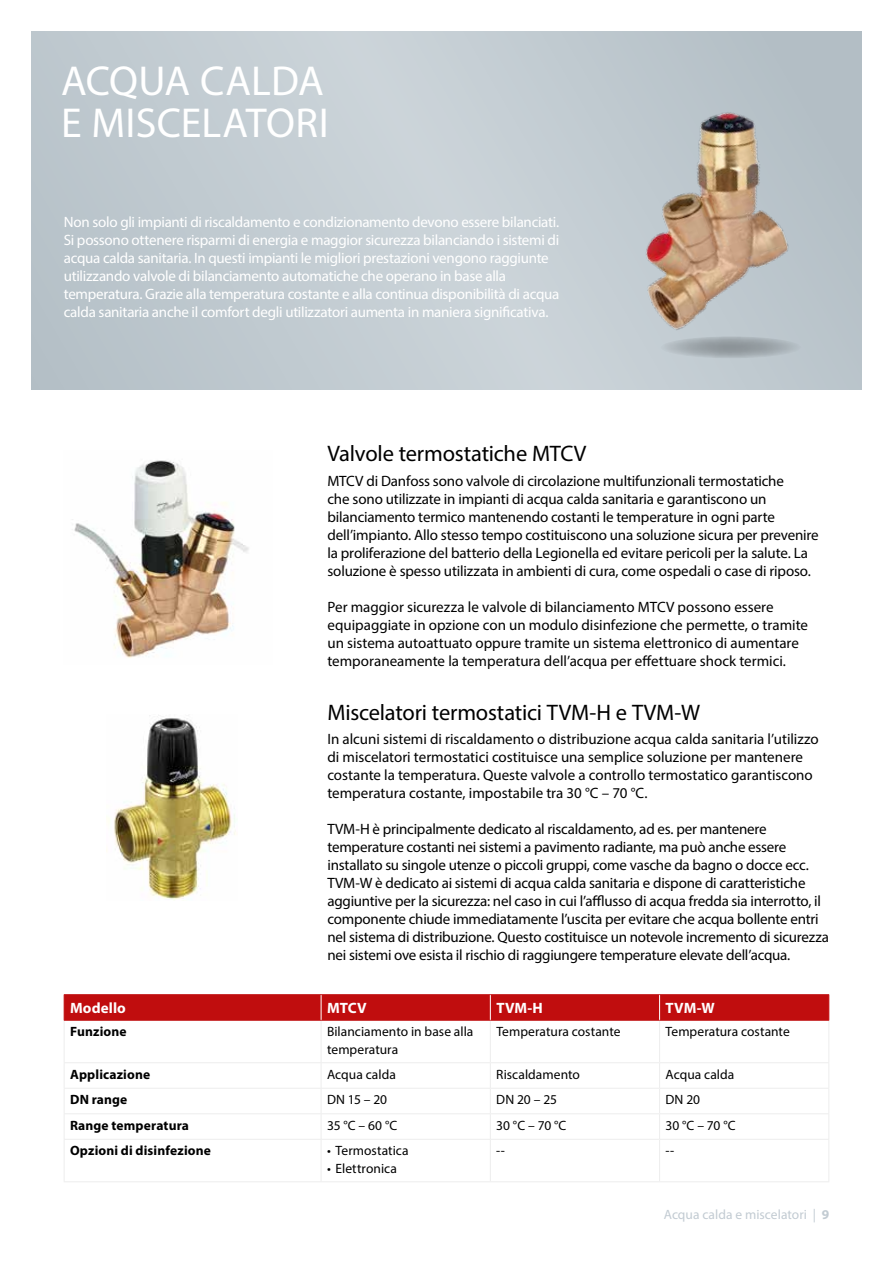
<style>
.page{position:relative;width:893px;height:1263px;background:#fff}
.page>*{position:absolute;margin:0;border:0;box-sizing:border-box;transform-origin:0 0}
.t1{font:42px/42px "Myriad Pro";color:#fff}
.t2{font:22.5px "Myriad Pro";letter-spacing:-.01em;color:#000}
.t3{font:15px/18px "Myriad Pro";letter-spacing:-.01em;color:#000}
.t4{font:15px/18px "Myriad Pro";letter-spacing:-.02em;color:#fff}
.t5{font:700 15px "Myriad Pro";letter-spacing:.005em;color:#fff}
.t6{font:13.5px/18px "Myriad Pro";color:#000}
.t7{font:700 13.5px "Myriad Pro";letter-spacing:.01em;color:#000}
.t8{font:13.5px "Myriad Pro";color:#c2cbd2}
.s1{font-weight:700}
</style>
<div class="page">
<div style="left:32px;top:32px;width:829px;height:357px;background:linear-gradient(to right,#c3ccd2,#bec8ce)"></div>
<img style="left:571px;top:85px;width:269px;height:268px">
<hr style="left:64px;top:1020px;width:1px;height:42px;background:#ededed">
<hr style="left:321px;top:1020px;width:1px;height:42px;background:#ededed">
<hr style="left:490px;top:1020px;width:1px;height:42px;background:#ededed">
<hr style="left:659px;top:1020px;width:1px;height:42px;background:#ededed">
<hr style="left:828px;top:1020px;width:1px;height:42px;background:#ededed">
<hr style="left:64px;top:1062px;width:257px;height:1px;background:#ededed">
<hr style="left:321px;top:1062px;width:169px;height:1px;background:#ededed">
<hr style="left:490px;top:1062px;width:170px;height:1px;background:#ededed">
<hr style="left:660px;top:1062px;width:169px;height:1px;background:#ededed">
<hr style="left:64px;top:1088px;width:257px;height:1px;background:#ededed">
<hr style="left:321px;top:1088px;width:169px;height:1px;background:#ededed">
<hr style="left:490px;top:1088px;width:170px;height:1px;background:#ededed">
<hr style="left:660px;top:1088px;width:169px;height:1px;background:#ededed">
<hr style="left:64px;top:1113px;width:257px;height:1px;background:#ededed">
<svg style="left:64px;top:1063px;width:1px;height:76px"></svg>
<hr style="left:321px;top:1113px;width:169px;height:1px;background:#ededed">
<svg style="left:321px;top:1063px;width:1px;height:76px"></svg>
<hr style="left:490px;top:1113px;width:170px;height:1px;background:#ededed">
<svg style="left:490px;top:1063px;width:1px;height:76px"></svg>
<hr style="left:660px;top:1113px;width:169px;height:1px;background:#ededed">
<svg style="left:659px;top:1063px;width:1px;height:76px"></svg>
<svg style="left:828px;top:1063px;width:1px;height:76px"></svg>
<hr style="left:64px;top:1139px;width:257px;height:1px;background:#ededed">
<hr style="left:64px;top:1140px;width:1px;height:41px;background:#ededed">
<hr style="left:321px;top:1139px;width:169px;height:1px;background:#ededed">
<hr style="left:321px;top:1140px;width:1px;height:41px;background:#ededed">
<hr style="left:490px;top:1139px;width:170px;height:1px;background:#ededed">
<hr style="left:490px;top:1140px;width:1px;height:41px;background:#ededed">
<hr style="left:660px;top:1139px;width:169px;height:1px;background:#ededed">
<hr style="left:659px;top:1140px;width:1px;height:41px;background:#ededed">
<hr style="left:828px;top:1140px;width:1px;height:41px;background:#ededed">
<hr style="left:64px;top:1181px;width:257px;height:1px;background:#ededed">
<hr style="left:321px;top:1181px;width:169px;height:1px;background:#ededed">
<hr style="left:490px;top:1181px;width:170px;height:1px;background:#ededed">
<hr style="left:660px;top:1181px;width:169px;height:1px;background:#ededed">
<hr style="left:64px;top:994px;width:257px;height:1px;background:#c00d0e">
<hr style="left:321px;top:994px;width:169px;height:1px;background:#c00d0e">
<hr style="left:490px;top:994px;width:170px;height:1px;background:#c00d0e">
<hr style="left:660px;top:994px;width:169px;height:1px;background:#c00d0e">
<hr style="left:64px;top:1020px;width:257px;height:1px;background:#c00d0e">
<hr style="left:321px;top:1020px;width:169px;height:1px;background:#c00d0e">
<hr style="left:490px;top:1020px;width:170px;height:1px;background:#c00d0e">
<hr style="left:660px;top:1020px;width:169px;height:1px;background:#c00d0e">
<div style="left:64px;top:995px;width:765px;height:25px;background:#c00d0e"></div>
<img style="left:106px;top:715px;width:130px;height:185px">
<img style="left:72px;top:460px;width:177px;height:198px">
<svg style="left:660px;top:336px;width:142px;height:22px;background:#a4acb2"></svg>
<h1 class="t1" style="left:61px;top:60px;width:269px">ACQUA CALDA<br>E MISCELATORI</h1>
<p class="t4" style="left:64px;top:213px;width:497px">Non solo gli impianti di riscaldamento e condizionamento devono essere bilanciati.<br>Si possono ottenere risparmi di energia e maggior sicurezza bilanciando i sistemi di acqua calda sanitaria. In questi impianti le migliori prestazioni vengono raggiunte utilizzando valvole di bilanciamento automatiche che operano in base alla temperatura. Grazie alla temperatura costante e alla continua disponibilità di acqua calda sanitaria anche il comfort degli utilizzatori aumenta in maniera significativa.</p>
<h2 class="t2" style="left:327px;top:440px;width:260px">Valvole termostatiche MTCV</h2>
<p class="t3" style="left:327px;top:471px;width:493px">MTCV di Danfoss sono valvole di circolazione multifunzionali termostatiche<br>che sono utilizzate in impianti di acqua calda sanitaria e garantiscono un bilanciamento termico mantenendo costanti le temperature in ogni parte dell’impianto. Allo stesso tempo costituiscono una soluzione sicura per prevenire la proliferazione del batterio della Legionella ed evitare pericoli per la salute. La soluzione è spesso utilizzata in ambienti di cura, come ospedali o case di riposo.</p>
<p class="t3" style="left:327px;top:597px;width:482px">Per maggior sicurezza le valvole di bilanciamento MTCV possono essere equipaggiate in opzione con un modulo disinfezione che permette, o tramite un sistema autoattuato oppure tramite un sistema elettronico di aumentare temporaneamente la temperatura dell’acqua per effettuare shock termici.</p>
<h2 class="t2" style="left:327px;top:698px;width:374px">Miscelatori termostatici TVM-H e TVM-W</h2>
<p class="t3" style="left:327px;top:730px;width:493px">In alcuni sistemi di riscaldamento o distribuzione acqua calda sanitaria l’utilizzo di miscelatori termostatici costituisce una semplice soluzione per mantenere costante la temperatura. Queste valvole a controllo termostatico garantiscono temperatura costante, impostabile tra 30 °C – 70 °C.</p>
<p class="t3" style="left:327px;top:820px;width:503px">TVM-H è principalmente dedicato al riscaldamento, ad es. per mantenere temperature costanti nei sistemi a pavimento radiante, ma può anche essere installato su singole utenze o piccoli gruppi, come vasche da bagno o docce ecc.<br>TVM-W è dedicato ai sistemi di acqua calda sanitaria e dispone di caratteristiche aggiuntive per la sicurezza: nel caso in cui l’afflusso di acqua fredda sia interrotto, il componente chiude immediatamente l’uscita per evitare che acqua bollente entri nel sistema di distribuzione. Questo costituisce un notevole incremento di sicurezza nei sistemi ove esista il rischio di raggiungere temperature elevate dell’acqua.</p>
<p class="t5" style="left:70px;top:998px;width:57px">Modello</p>
<p class="t5" style="left:327px;top:998px;width:41px">MTCV</p>
<p class="t5" style="left:496px;top:998px;width:48px">TVM-H</p>
<p class="t5" style="left:666px;top:998px;width:51px">TVM-W</p>
<p class="t7" style="left:70px;top:1023px;width:58px">Funzione</p>
<p class="t6" style="left:327px;top:1022px;width:148px">Bilanciamento in base alla temperatura</p>
<p class="t6" style="left:496px;top:1022px;width:126px">Temperatura costante</p>
<p class="t6" style="left:666px;top:1022px;width:126px">Temperatura costante</p>
<p class="t7" style="left:70px;top:1065px;width:82px">Applicazione</p>
<p class="t6" style="left:327px;top:1065px;width:70px">Acqua calda</p>
<p class="t6" style="left:496px;top:1065px;width:85px">Riscaldamento</p>
<p class="t6" style="left:666px;top:1065px;width:70px">Acqua calda</p>
<p class="t7" style="left:70px;top:1091px;width:59px">DN range</p>
<p class="t6" style="left:327px;top:1091px;width:62px">DN 15 – 20</p>
<p class="t6" style="left:496px;top:1091px;width:62px">DN 20 – 25</p>
<p class="t6" style="left:665px;top:1091px;width:36px">DN 20</p>
<p class="t7" style="left:70px;top:1116px;width:120px">Range temperatura</p>
<p class="t6" style="left:327px;top:1116px;width:72px">35 °C – 60 °C</p>
<p class="t6" style="left:496px;top:1116px;width:72px">30 °C – 70 °C</p>
<p class="t6" style="left:665px;top:1116px;width:72px">30 °C – 70 °C</p>
<p class="t7" style="left:70px;top:1142px;width:142px">Opzioni di disinfezione</p>
<p class="t6" style="left:327px;top:1142px;width:83px">• Termostatica</p>
<p class="t6" style="left:327px;top:1160px;width:71px">• Elettronica</p>
<p class="t6" style="left:496px;top:1142px;width:10px">--</p>
<p class="t6" style="left:665px;top:1142px;width:10px">--</p>
<p class="t8" style="left:664px;top:1206px;width:167px">Acqua calda e miscelatori | <span class="s1">9</span></p>
</div>
